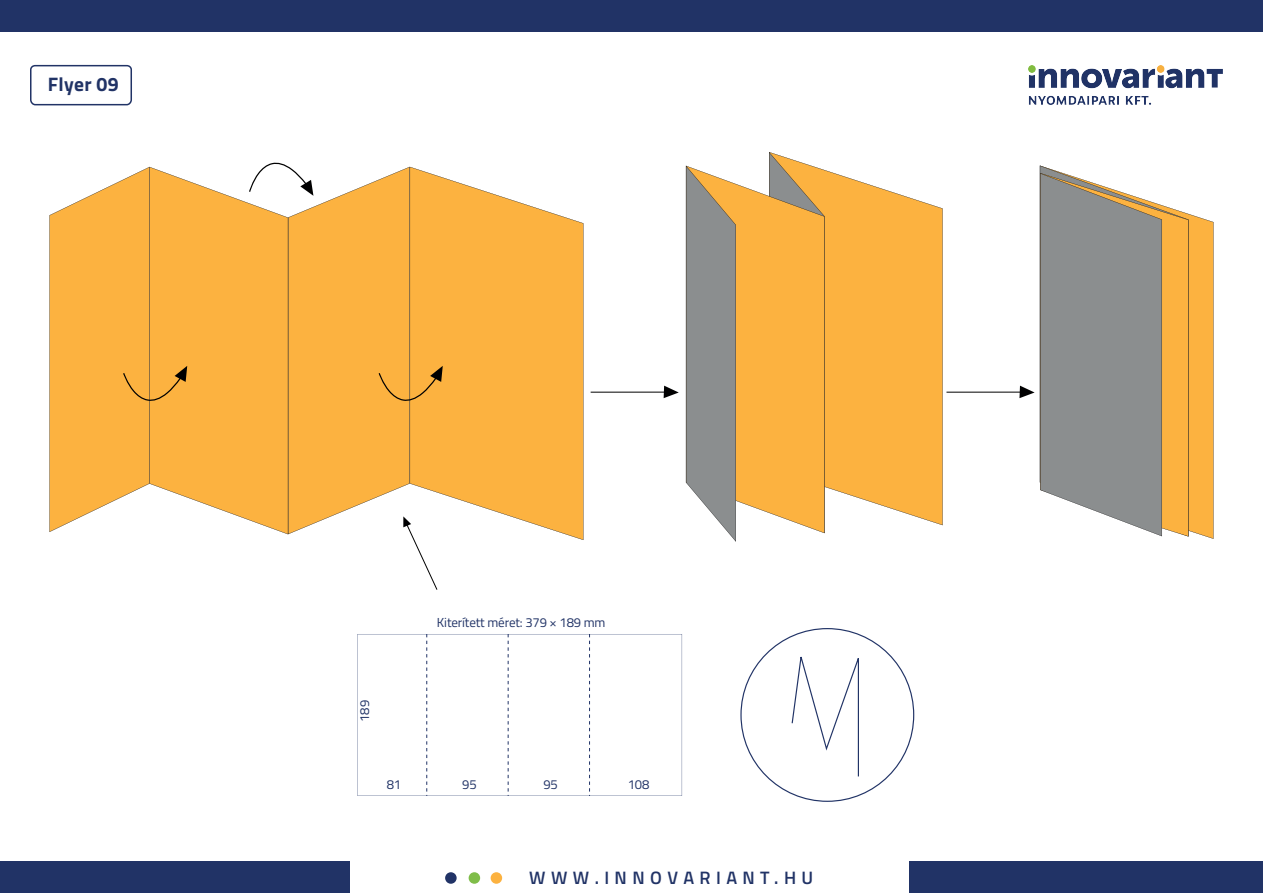
<style>
.page{position:relative;width:1263px;height:893px;background:#fff}
.page>*{position:absolute;margin:0;border:0;box-sizing:border-box;transform-origin:0 0}
.t1{font:700 19.5px "Titillium Web";letter-spacing:.015em;color:#213366}
.t2{font:600 18px "Titillium Web";letter-spacing:.3em;color:#213366}
.t3{font:13.05px "Titillium Web";letter-spacing:-.01em;color:#213366}
</style>
<div class="page">
<div style="left:0;top:861px;width:350px;height:32px;background:#213366"></div>
<div style="left:909px;top:861px;width:354px;height:32px;background:#213366"></div>
<div style="left:0;top:0;width:1263px;height:32px;background:#213366"></div>
<div style="left:491px;top:872px;width:11px;height:12px;background:#fcb240;border-radius:50%"></div>
<div style="left:469px;top:872px;width:11px;height:12px;background:#7fbd49;border-radius:50%"></div>
<div style="left:445px;top:872px;width:12px;height:12px;background:#213366;border-radius:50%"></div>
<div style="left:30px;top:65px;width:102px;height:40px;border:2px solid #213366;border-radius:5px"></div>
<img style="left:1029px;top:66px;width:193px;height:39px">
<svg style="left:187px;top:180px;width:62px;height:340px;background:#fbb64c"></svg>
<svg style="left:443px;top:177px;width:140px;height:363px;background:#fbbb58"></svg>
<svg style="left:664px;top:386px;width:15px;height:12px"></svg>
<hr style="left:591px;top:392px;width:74px;height:1px;background:#000001">
<svg style="left:1019px;top:386px;width:15px;height:12px"></svg>
<hr style="left:946px;top:392px;width:75px;height:1px;background:#000001">
<svg style="left:357px;top:634px;width:325px;height:162px"></svg>
<svg style="left:589px;top:634px;width:1px;height:162px"></svg>
<svg style="left:508px;top:634px;width:1px;height:162px"></svg>
<svg style="left:426px;top:634px;width:1px;height:162px"></svg>
<svg style="left:825px;top:170px;width:118px;height:355px;background:#fbb954"></svg>
<svg style="left:769px;top:152px;width:56px;height:381px"></svg>
<svg style="left:736px;top:166px;width:88px;height:367px;background:#f8b651"></svg>
<svg style="left:686px;top:166px;width:50px;height:376px;background:#9b9994"></svg>
<svg style="left:1188px;top:213px;width:25px;height:326px;background:#f6b044"></svg>
<div style="left:1161px;top:205px;width:27px;height:332px;background:#fcb240"></div>
<svg style="left:1040px;top:173px;width:122px;height:363px;background:#979897"></svg>
<svg style="left:49px;top:167px;width:138px;height:365px;background:#f8ba5b"></svg>
<svg style="left:249px;top:162px;width:194px;height:428px"></svg>
<svg style="left:791px;top:656px;width:68px;height:121px"></svg>
<h1 class="t1" style="left:48px;top:69px;width:72px">Flyer 09</h1>
<p class="t3" style="left:437px;top:613px;width:170px">Kiterített méret: 379 × 189 mm</p>
<p class="t3" style="left:355px;top:722px;width:23px;rotate:-90deg">189</p>
<p class="t3" style="left:387px;top:775px;width:16px">81</p>
<p class="t3" style="left:462px;top:775px;width:16px">95</p>
<p class="t3" style="left:543px;top:775px;width:16px">95</p>
<p class="t3" style="left:628px;top:775px;width:23px">108</p>
<h2 class="t2" style="left:529px;top:864px;width:285px">WWW.INNOVARIANT.HU</h2>
</div>
